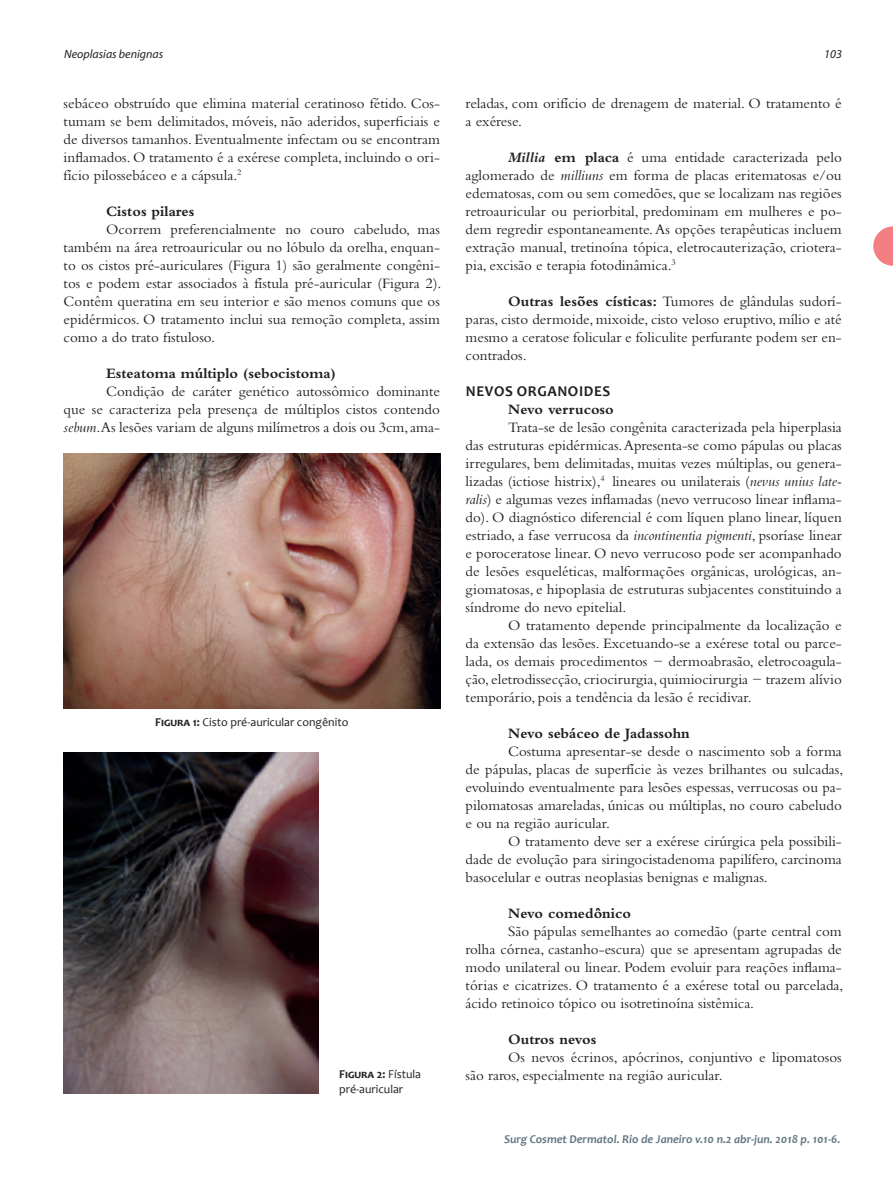
<style>
.page{position:relative;width:893px;height:1191px;background:#fff}
.page>*{position:absolute;margin:0;border:0;box-sizing:border-box;transform-origin:0 0}
.Surgical-PT_-_2016{font:15px/18px "Bembo";color:#231f20;text-align:justify}
.Surgical-PT_-_2016-2{font:700 15px "Bembo";color:#231f20}
.Surgical-PT_-_2016-3{font:700 15px "Candara";letter-spacing:.04em;color:#231f20}
.t1{font:italic 700 12px "Candara";color:#647882}
.t2{font:12px "Candara";color:#231f20}
.t3{font:italic 12px "Myriad";color:#231f20}
.t4{font:700 12px "Candara";color:#231f20}
.s1{font-style:italic}
.s2{font-weight:700;font-style:italic}
.s3{font-weight:700}
.s4{font-weight:400}
</style>
<div class="page">
<svg style="left:873px;top:226px;width:20px;height:40px"></svg>
<img style="left:64px;top:453px;width:376px;height:255px">
<img style="left:64px;top:753px;width:255px;height:340px">
<p class="t3" style="left:64px;top:48px;width:101px">Neoplasias benignas</p>
<p class="t3" style="left:824px;top:48px;width:19px">103</p>
<p class="Surgical-PT_-_2016" style="left:64px;top:94px;width:378px">sebáceo obstruído que elimina material ceratinoso fétido. Cos&shy;tumam se bem delimitados, móveis, não aderidos, superficiais e de diversos tamanhos. Eventualmente infectam ou se encontram inflamados. O tratamento é a exérese completa, incluindo o ori&shy;fício pilossebáceo e a cápsula.<sup>2</sup></p>
<p class="Surgical-PT_-_2016-2" style="left:106px;top:203px;width:90px">Cistos pilares</p>
<p class="Surgical-PT_-_2016" style="left:64px;top:220px;width:379px;text-indent:43px">Ocorrem preferencialmente no couro cabeludo, mas também na área retroauricular ou no lóbulo da orelha, enquan&shy;to os cistos pré-auriculares (Figura 1) são geralmente congêni&shy;tos e podem estar associados à fístula pré-auricular (Figura 2).<br>Contêm queratina em seu interior e são menos comuns que os epidérmicos. O tratamento inclui sua remoção completa, assim como a do trato fistuloso.</p>
<p class="Surgical-PT_-_2016-2" style="left:106px;top:365px;width:231px">Esteatoma múltiplo (sebocistoma)</p>
<p class="Surgical-PT_-_2016" style="left:64px;top:382px;width:378px;text-indent:43px">Condição de caráter genético autossômico dominante que se caracteriza pela presença de múltiplos cistos contendo <span class="s1">sebum</span>.As lesões variam de alguns milímetros a dois ou 3cm, ama-</p>
<p class="Surgical-PT_-_2016" style="left:466px;top:94px;width:378px">reladas, com orifício de drenagem de material. O tratamento é a exérese.</p>
<p class="Surgical-PT_-_2016" style="left:466px;top:148px;width:378px;text-indent:43px"><span class="s2">Millia</span> <span class="s3">em placa</span> é uma entidade caracterizada pelo aglomerado de <span class="s1">milliuns</span> em forma de placas eritematosas e/ou edematosas, com ou sem comedões, que se localizam nas regiões retroauricular ou periorbital, predominam em mulheres e po&shy;dem regredir espontaneamente. As opções terapêuticas incluem extração manual, tretinoína tópica, eletrocauterização, criotera&shy;pia, excisão e terapia fotodinâmica.<sup>3</sup></p>
<p class="Surgical-PT_-_2016" style="left:466px;top:292px;width:378px;text-indent:43px"><span class="s3">Outras lesões císticas:</span> Tumores de glândulas sudorí&shy;paras, cisto dermoide, mixoide, cisto veloso eruptivo, mílio e até mesmo a ceratose folicular e foliculite perfurante podem ser en&shy;contrados.</p>
<p class="Surgical-PT_-_2016-3" style="left:466px;top:382px;width:146px">NEVOS ORGANOIDES</p>
<p class="Surgical-PT_-_2016-2" style="left:508px;top:401px;width:107px">Nevo verrucoso</p>
<p class="Surgical-PT_-_2016" style="left:466px;top:418px;width:378px;text-indent:43px">Trata-se de lesão congênita caracterizada pela hiperplasia das estruturas epidérmicas. Apresenta-se como pápulas ou placas irregulares, bem delimitadas, muitas vezes múltiplas, ou genera&shy;lizadas (ictiose histrix),<sup>4</sup> lineares ou unilaterais (<span class="s1">nevus unius late&shy;ralis</span>) e algumas vezes inflamadas (nevo verrucoso linear inflama&shy;do). O diagnóstico diferencial é com líquen plano linear, líquen estriado, a fase verrucosa da <span class="s1">incontinentia pigmenti</span>, psoríase linear e poroceratose linear. O nevo verrucoso pode ser acompanhado de lesões esqueléticas, malformações orgânicas, urológicas, an&shy;giomatosas, e hipoplasia de estruturas subjacentes constituindo a síndrome do nevo epitelial.</p>
<p class="Surgical-PT_-_2016" style="left:466px;top:616px;width:378px;text-indent:43px">O tratamento depende principalmente da localização e da extensão das lesões. Excetuando-se a exérese total ou parce&shy;lada, os demais procedimentos − dermoabrasão, eletrocoagula&shy;ção, eletrodissecção, criocirurgia, quimiocirurgia − trazem alívio temporário, pois a tendência da lesão é recidivar.</p>
<p class="Surgical-PT_-_2016-2" style="left:508px;top:725px;width:183px">Nevo sebáceo de Jadassohn</p>
<p class="Surgical-PT_-_2016" style="left:466px;top:742px;width:379px;text-indent:43px">Costuma apresentar-se desde o nascimento sob a forma de pápulas, placas de superfície às vezes brilhantes ou sulcadas, evoluindo eventualmente para lesões espessas, verrucosas ou pa&shy;pilomatosas amareladas, únicas ou múltiplas, no couro cabeludo e ou na região auricular.</p>
<p class="Surgical-PT_-_2016" style="left:466px;top:832px;width:378px;text-indent:43px">O tratamento deve ser a exérese cirúrgica pela possibili&shy;dade de evolução para siringocistadenoma papilífero, carcinoma basocelular e outras neoplasias benignas e malignas.</p>
<p class="Surgical-PT_-_2016-2" style="left:508px;top:905px;width:125px">Nevo comedônico</p>
<p class="Surgical-PT_-_2016" style="left:466px;top:922px;width:379px;text-indent:43px">São pápulas semelhantes ao comedão (parte central com rolha córnea, castanho-escura) que se apresentam agrupadas de modo unilateral ou linear. Podem evoluir para reações inflama&shy;tórias e cicatrizes. O tratamento é a exérese total ou parcelada, ácido retinoico tópico ou isotretinoína sistêmica.</p>
<p class="Surgical-PT_-_2016-2" style="left:508px;top:1031px;width:90px">Outros nevos</p>
<p class="Surgical-PT_-_2016" style="left:508px;top:1048px;width:335px">Os nevos écrinos, apócrinos, conjuntivo e lipomatosos</p>
<p class="t2" style="left:155px;top:714px;width:195px"><span class="s3">Figura 1:</span> Cisto pré-auricular congênito</p>
<p class="t4" style="left:339px;top:1066px;width:83px">Figura 2: <span class="s4">Fístula</span></p>
<p class="Surgical-PT_-_2016" style="left:466px;top:1066px;width:259px">são raros, especialmente na região auricular.</p>
<p class="t2" style="left:339px;top:1081px;width:66px">pré-auricular</p>
<p class="t1" style="left:504px;top:1131px;width:338px">Surg Cosmet Dermatol. Rio de Janeiro v.10 n.2 abr-jun. 2018 p. 101-6.</p>
</div>
